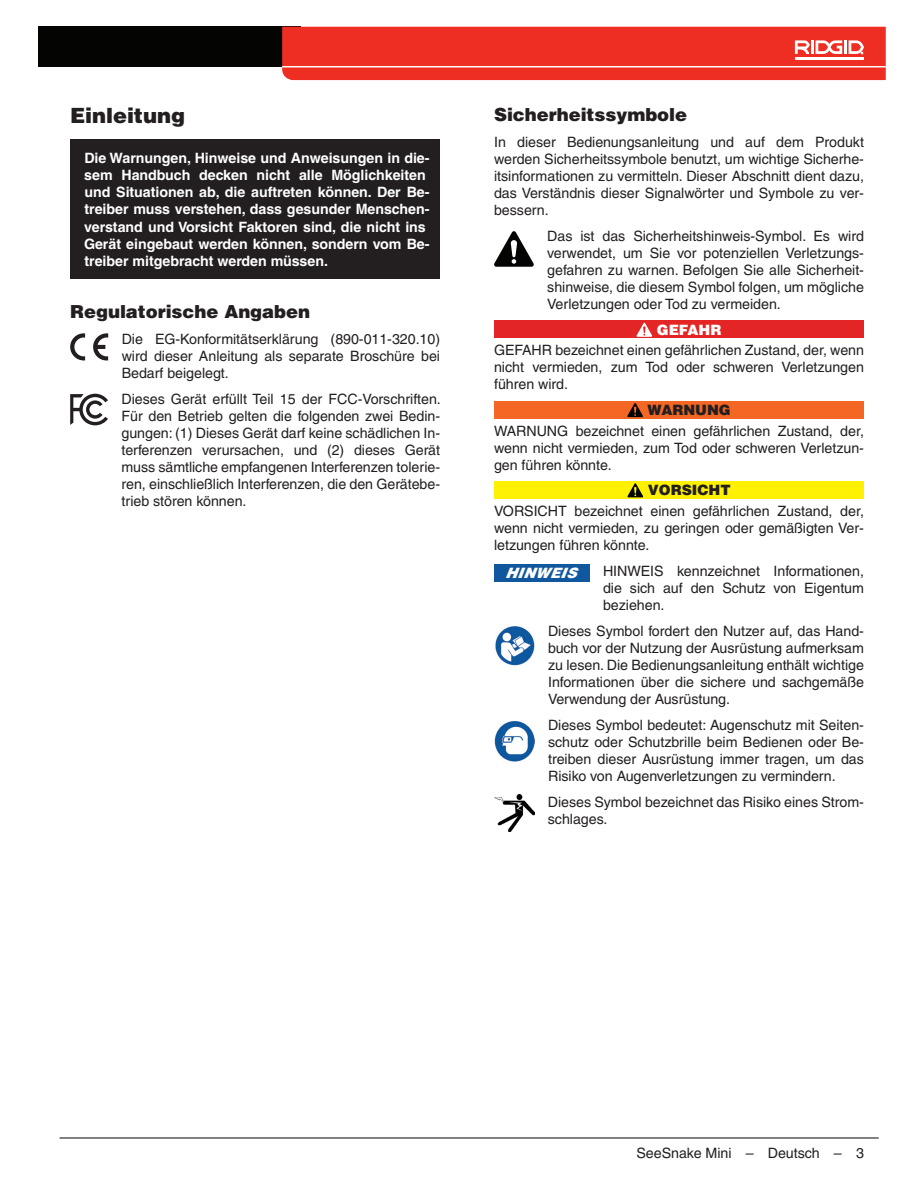
<style>
.page{position:relative;width:918px;height:1188px;background:#fff}
.page>*{position:absolute;margin:0;border:0;box-sizing:border-box;transform-origin:0 0}
.Head_1___h1{font:900 21px "Helvetica LT Std";letter-spacing:-.005em;color:#231f20}
.Head_2___h2{font:900 18px "Helvetica LT Std";letter-spacing:-.005em;color:#231f20}
.Basic_Normal___bn{font:14.25px/17.1px "Helvetica LT Pro";letter-spacing:-.005em;color:#231f20;text-align:justify}
.Basic_Bold___bb{font:700 14.25px/17.1px "Helvetica LT Pro";letter-spacing:-.005em;color:#fff}
.Safety_Bar_Symbol{font:900 14.25px "Helvetica LT Std";letter-spacing:-.005em;color:#231f20}
.Notice{font:italic 900 14.25px "Helvetica LT Std";letter-spacing:.02em;color:#fff}
.Safety_Bar_Symbol-2{font:900 14.25px "Helvetica LT Std";letter-spacing:-.005em;color:#fff}
</style>
<div class="page">
<div style="left:38px;top:27px;width:263px;height:40px;background:#040503"></div>
<svg style="left:282px;top:27px;width:604px;height:53px;background:#ee382d"></svg>
<hr style="left:60px;top:1137px;width:819px;height:2px;background:#231f20">
<div style="left:70px;top:139px;width:370px;height:140px;background:#231f20"></div>
<svg style="left:93px;top:333px;width:15px;height:28px"></svg>
<svg style="left:70px;top:333px;width:15px;height:27px"></svg>
<svg style="left:70px;top:394px;width:38px;height:31px"></svg>
<svg style="left:494px;top:231px;width:40px;height:36px"></svg>
<div style="left:494px;top:321px;width:370px;height:17px;background:#e32525"></div>
<svg style="left:637px;top:323px;width:15px;height:14px"></svg>
<div style="left:494px;top:401px;width:370px;height:17px;background:#f36623"></div>
<svg style="left:627px;top:403px;width:16px;height:14px"></svg>
<div style="left:494px;top:481px;width:370px;height:18px;background:#fff101"></div>
<svg style="left:627px;top:483px;width:16px;height:14px"></svg>
<div style="left:494px;top:564px;width:96px;height:18px;background:#10579d"></div>
<img style="left:495px;top:626px;width:40px;height:40px">
<img style="left:494px;top:721px;width:41px;height:40px">
<img style="left:494px;top:795px;width:40px;height:36px">
<p class="Head_1___h1" style="left:70px;top:102px;width:116px">Einleitung</p>
<p class="Basic_Bold___bb" style="left:84px;top:150px;width:347px">Die Warnungen, Hinweise und Anweisungen in die&shy;sem Handbuch decken nicht alle Möglichkeiten und Situationen ab, die auftreten können. Der Be&shy;treiber muss verstehen, dass gesunder Menschen&shy;verstand und Vorsicht Faktoren sind, die nicht ins Gerät eingebaut werden können, sondern vom Be&shy;treiber mitgebracht werden müssen.</p>
<p class="Head_2___h2" style="left:70px;top:300px;width:241px">Regulatorische Angaben</p>
<p class="Basic_Normal___bn" style="left:122px;top:330px;width:320px">Die EG-Konformitätserklärung (890-011-320.10) wird dieser Anleitung als separate Broschüre bei Bedarf beigelegt.</p>
<p class="Basic_Normal___bn" style="left:121px;top:390px;width:321px">Dieses Gerät erfüllt Teil 15 der FCC-Vorschriften.<br>Für den Betrieb gelten die folgenden zwei Bedin&shy;gungen: (1) Dieses Gerät darf keine schädlichen In&shy;terferenzen verursachen, und (2) dieses Gerät muss sämtliche empfangenen Interferenzen tolerie&shy;ren, einschließlich Interferenzen, die den Gerätebe&shy;trieb stören können.</p>
<p class="Head_2___h2" style="left:494px;top:103px;width:195px">Sicherheitssymbole</p>
<p class="Basic_Normal___bn" style="left:494px;top:133px;width:371px">In dieser Bedienungsanleitung und auf dem Produkt werden Sicherheitssymbole benutzt, um wichtige Sicherhe&shy;itsinformationen zu vermitteln. Dieser Abschnitt dient dazu, das Verständnis dieser Signalwörter und Symbole zu ver&shy;bessern.</p>
<p class="Basic_Normal___bn" style="left:547px;top:227px;width:318px">Das ist das Sicherheitshinweis-Symbol. Es wird verwendet, um Sie vor potenziellen Verletzungs&shy;gefahren zu warnen. Befolgen Sie alle Sicherheit&shy;shinweise, die diesem Symbol folgen, um mögliche Verletzungen oder Tod zu vermeiden.</p>
<p class="Safety_Bar_Symbol-2" style="left:657px;top:320px;width:66px">GEFAHR</p>
<p class="Basic_Normal___bn" style="left:494px;top:342px;width:371px">GEFAHR bezeichnet einen gefährlichen Zustand, der, wenn nicht vermieden, zum Tod oder schweren Verletzungen führen wird.</p>
<p class="Safety_Bar_Symbol" style="left:648px;top:400px;width:85px">WARNUNG</p>
<p class="Basic_Normal___bn" style="left:494px;top:422px;width:371px">WARNUNG bezeichnet einen gefährlichen Zustand, der, wenn nicht vermieden, zum Tod oder schweren Verletzun&shy;gen führen könnte.</p>
<p class="Safety_Bar_Symbol" style="left:648px;top:481px;width:84px">VORSICHT</p>
<p class="Basic_Normal___bn" style="left:494px;top:502px;width:371px">VORSICHT bezeichnet einen gefährlichen Zustand, der, wenn nicht vermieden, zu geringen oder gemäßigten Ver&shy;letzungen führen könnte.</p>
<p class="Notice" style="left:505px;top:564px;width:73px">HINWEIS</p>
<p class="Basic_Normal___bn" style="left:603px;top:562px;width:262px">HINWEIS kennzeichnet Informationen, die sich auf den Schutz von Eigentum beziehen.</p>
<p class="Basic_Normal___bn" style="left:548px;top:622px;width:317px">Dieses Symbol fordert den Nutzer auf, das Hand&shy;buch vor der Nutzung der Ausrüstung aufmerksam zu lesen. Die Bedienungsanleitung enthält wichtige Informationen über die sichere und sachgemäße Verwendung der Ausrüstung.</p>
<p class="Basic_Normal___bn" style="left:548px;top:716px;width:317px">Dieses Symbol bedeutet: Augenschutz mit Seiten&shy;schutz oder Schutzbrille beim Bedienen oder Be&shy;treiben dieser Ausrüstung immer tragen, um das Risiko von Augenverletzungen zu vermindern.</p>
<p class="Basic_Normal___bn" style="left:548px;top:793px;width:318px">Dieses Symbol bezeichnet das Risiko eines Strom&shy;schlages.</p>
<p class="Basic_Normal___bn" style="left:637px;top:1144px;width:229px">SeeSnake Mini – Deutsch – 3</p>
</div>
